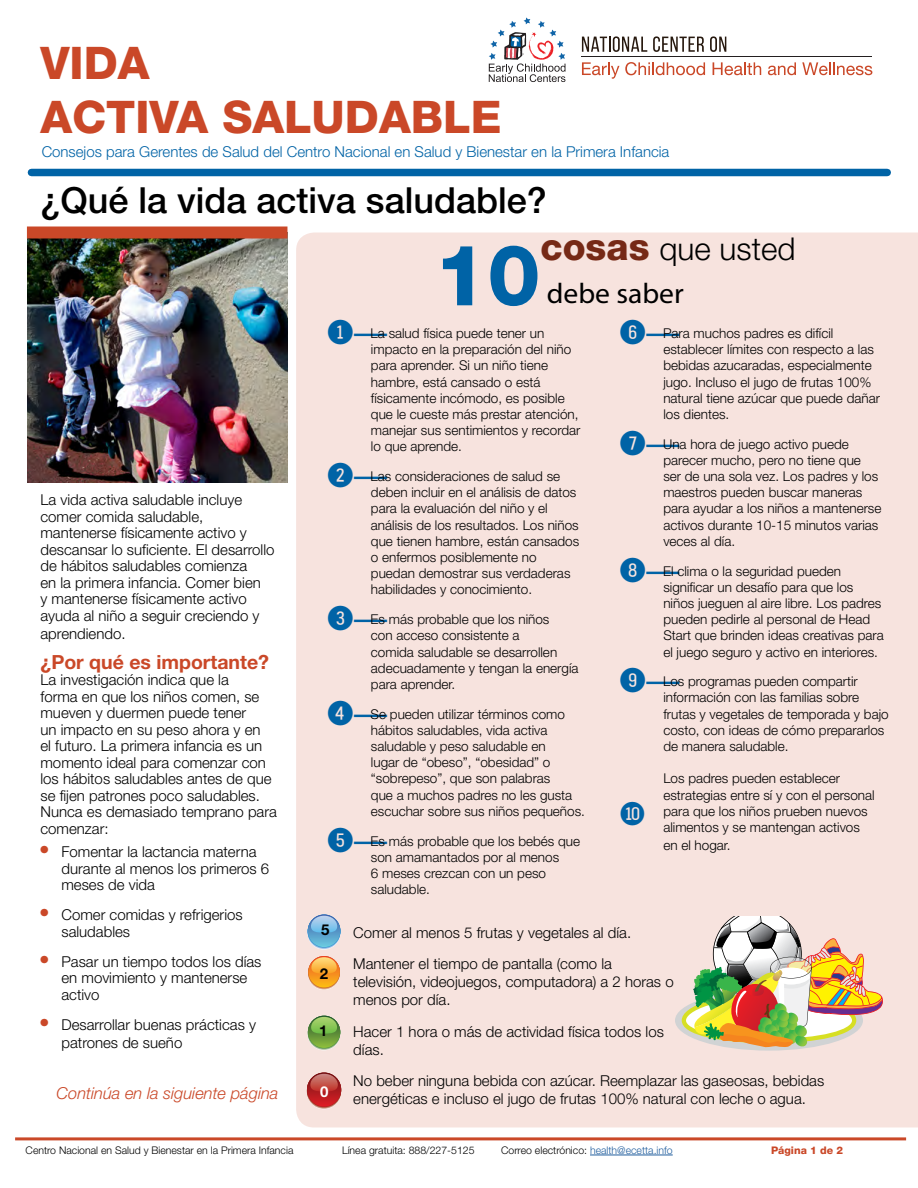
<style>
.page{position:relative;width:918px;height:1188px;background:#fff}
.page>*{position:absolute;margin:0;border:0;box-sizing:border-box;transform-origin:0 0}
.t1{font:800 84.45px "Helvetica Neue LT Std";color:#0063a6}
.t2{font:800 45px/54px "Helvetica Neue LT Std";color:#ca4828}
.t3{font:500 36px "Helvetica Neue LT Std";color:#000}
.t4{font:33px "Fyra Numeric Circle Closed";color:#0063a6}
.t5{font:300 31.5px "Helvetica Neue LT Std";color:#000}
.t6{font:31.5px "Fyra Numeric Circle Closed";color:#0063a6}
.t7{font:28.5px "Myriad Pro";color:#000;scale:1.04 1}
.t8{font:700 19.5px "Helvetica Neue LT Std";color:#ca4828}
.t9{font:italic 300 16.5px "Helvetica Neue LT Std";color:#ca4828}
.t10{font:300 15px/16.5px "Helvetica Neue LT Std";color:#000}
.t11{font:300 15px "Helvetica Neue LT Std";color:#0063a6}
.t12{font:700 15px "Helvetica Neue LT Std";color:#000}
.t13{font:700 15px "Helvetica Neue LT Std";color:#fff}
.t14{font:300 13.5px/16.2px "Helvetica Neue LT Std";color:#000}
.t15{font:300 10.5px "Helvetica Neue LT Std";color:#000}
.t16{font:800 10.5px "Helvetica Neue LT Std";color:#ca4828}
.s1{font-weight:500;font-size:21px;color:#ca4828}
.s2{font-weight:800;font-size:37.5px;color:#762916}
.s3{color:#215e9e}
</style>
<div class="page">
<hr style="left:15px;top:1137px;width:891px;height:3px;background:#ca4828">
<hr style="left:590px;top:1155px;width:83px;height:1px;background:#215e9e">
<div style="left:296px;top:232px;width:622px;height:896px;background:#f7e3de"></div>
<div style="left:31px;top:169px;width:856px;height:7px;background:#0063a6"></div>
<svg style="left:582px;top:62px;width:37px;height:17px"></svg>
<svg style="left:625px;top:62px;width:80px;height:13px"></svg>
<svg style="left:713px;top:62px;width:48px;height:13px"></svg>
<svg style="left:768px;top:62px;width:28px;height:13px"></svg>
<svg style="left:802px;top:62px;width:70px;height:13px"></svg>
<svg style="left:582px;top:36px;width:65px;height:16px"></svg>
<svg style="left:653px;top:36px;width:51px;height:16px"></svg>
<svg style="left:710px;top:36px;width:16px;height:16px"></svg>
<hr style="left:581px;top:57px;width:291px;height:1px;background:#231f20">
<svg style="left:489px;top:17px;width:76px;height:65px"></svg>
<img style="left:28px;top:238px;width:259px;height:245px">
<div style="left:27px;top:226px;width:260px;height:12px;background:#ca4828"></div>
<div style="left:675px;top:990px;width:188px;height:61px;background:#d1d3d4;border-radius:50%"></div>
<img style="left:682px;top:917px;width:201px;height:131px">
<svg style="left:308px;top:917px;width:32px;height:33px"></svg>
<svg style="left:308px;top:916px;width:32px;height:33px"></svg>
<svg style="left:308px;top:915px;width:32px;height:33px"></svg>
<svg style="left:308px;top:914px;width:32px;height:33px"></svg>
<svg style="left:311px;top:916px;width:26px;height:17px"></svg>
<svg style="left:308px;top:958px;width:32px;height:32px"></svg>
<svg style="left:308px;top:957px;width:32px;height:32px"></svg>
<svg style="left:308px;top:956px;width:32px;height:32px"></svg>
<svg style="left:311px;top:957px;width:26px;height:17px"></svg>
<svg style="left:308px;top:1017px;width:32px;height:33px"></svg>
<svg style="left:308px;top:1016px;width:32px;height:33px"></svg>
<svg style="left:308px;top:1016px;width:32px;height:32px"></svg>
<svg style="left:311px;top:1017px;width:26px;height:17px"></svg>
<svg style="left:307px;top:1075px;width:34px;height:34px"></svg>
<div style="left:307px;top:1074px;width:34px;height:34px;background:#c38370;border-radius:50%"></div>
<svg style="left:307px;top:1073px;width:34px;height:35px"></svg>
<svg style="left:307px;top:1073px;width:34px;height:34px"></svg>
<svg style="left:310px;top:1074px;width:28px;height:18px"></svg>
<h1 class="t2" style="left:40px;top:35px;width:463px">VIDA<br>ACTIVA SALUDABLE</h1>
<p class="t11" style="left:42px;top:142px;width:629px">Consejos para Gerentes de Salud del Centro Nacional en Salud y Bienestar en la Primera Infancia</p>
<h2 class="t3" style="left:40px;top:178px;width:508px">¿Qué la vida activa saludable?</h2>
<p class="t10" style="left:40px;top:491px;width:235px">La vida activa saludable incluye comer comida saludable, mantenerse físicamente activo y descansar lo suficiente. El desarrollo de hábitos saludables comienza<br>en la primera infancia. Comer bien<br>y mantenerse físicamente activo ayuda al niño a seguir creciendo y</p>
<p class="t10" style="left:40px;top:625px;width:87px">aprendiendo.</p>
<h3 class="t8" style="left:40px;top:650px;width:230px">¿Por qué es importante?</h3>
<p class="t10" style="left:40px;top:672px;width:238px">La investigación indica que la<br>forma en que los niños comen, se mueven y duermen puede tener<br>un impacto en su peso ahora y en<br>el futuro. La primera infancia es un momento ideal para comenzar con los hábitos saludables antes de que se fijen patrones poco saludables.<br>Nunca es demasiado temprano para comenzar:</p>
<p class="t10" style="left:62px;top:843px;width:209px;text-indent:-22px"><span class="s1">•</span> Fomentar la lactancia materna durante al menos los primeros 6 meses de vida</p>
<p class="t10" style="left:62px;top:906px;width:183px;text-indent:-22px"><span class="s1">•</span> Comer comidas y refrigerios saludables</p>
<p class="t10" style="left:62px;top:953px;width:202px;text-indent:-22px"><span class="s1">•</span> Pasar un tiempo todos los días en movimiento y mantenerse activo</p>
<p class="t10" style="left:62px;top:1015px;width:196px;line-height:18px;text-indent:-22px"><span class="s1">•</span> Desarrollar buenas prácticas y patrones de sueño</p>
<p class="t9" style="left:57px;top:1083px;width:223px">Continúa en la siguiente página</p>
<h2 class="t1" style="left:434px;top:225px;width:108px">10</h2>
<h2 class="t5" style="left:541px;top:230px;width:256px"><span class="s2">cosas</span> que usted</h2>
<h2 class="t7" style="left:547px;top:276px;width:133px">debe saber</h2>
<p class="t4" style="left:619px;top:313px;width:29px">6</p>
<p class="t14" style="left:663px;top:325px;width:218px">Para muchos padres es difícil establecer límites con respecto a las bebidas azucaradas, especialmente jugo. Incluso el jugo de frutas 100% natural tiene azúcar que puede dañar los dientes.</p>
<p class="t4" style="left:619px;top:424px;width:29px">7</p>
<p class="t14" style="left:663px;top:435px;width:220px">Una hora de juego activo puede parecer mucho, pero no tiene que ser de una sola vez. Los padres y los maestros pueden buscar maneras para ayudar a los niños a mantenerse activos durante 10-15 minutos varias veces al día.</p>
<p class="t4" style="left:619px;top:551px;width:29px">8</p>
<p class="t14" style="left:663px;top:562px;width:222px">El clima o la seguridad pueden significar un desafío para que los niños jueguen al aire libre. Los padres pueden pedirle al personal de Head Start que brinden ideas creativas para el juego seguro y activo en interiores.</p>
<p class="t4" style="left:619px;top:662px;width:29px">9</p>
<p class="t14" style="left:663px;top:673px;width:227px">Los programas pueden compartir información con las familias sobre frutas y vegetales de temporada y bajo costo, con ideas de cómo prepararlos de manera saludable.</p>
<p class="t14" style="left:663px;top:770px;width:213px">Los padres pueden establecer estrategias entre sí y con el personal para que los niños prueben nuevos alimentos y se mantengan activos</p>
<p class="t14" style="left:663px;top:837px;width:69px">en el hogar.</p>
<p class="t4" style="left:327px;top:313px;width:29px">1</p>
<p class="t14" style="left:371px;top:325px;width:211px">La salud física puede tener un impacto en la preparación del niño para aprender. Si un niño tiene hambre, está cansado o está físicamente incómodo, es posible que le cueste más prestar atención, manejar sus sentimientos y recordar lo que aprende.</p>
<p class="t4" style="left:327px;top:456px;width:29px">2</p>
<p class="t14" style="left:371px;top:468px;width:210px">Las consideraciones de salud se deben incluir en el análisis de datos para la evaluación del niño y el análisis de los resultados. Los niños que tienen hambre, están cansados o enfermos posiblemente no puedan demostrar sus verdaderas habilidades y conocimiento.</p>
<p class="t4" style="left:327px;top:599px;width:29px">3</p>
<p class="t14" style="left:371px;top:611px;width:209px">Es más probable que los niños<br>con acceso consistente a<br>comida saludable se desarrollen adecuadamente y tengan la energía para aprender.</p>
<p class="t4" style="left:327px;top:694px;width:29px">4</p>
<p class="t14" style="left:371px;top:705px;width:216px">Se pueden utilizar términos como hábitos saludables, vida activa saludable y peso saludable en<br>lugar de “obeso”, “obesidad” o “sobrepeso”, que son palabras<br>que a muchos padres no les gusta escuchar sobre sus niños pequeños.</p>
<p class="t4" style="left:327px;top:821px;width:29px">5</p>
<p class="t14" style="left:371px;top:832px;width:211px">Es más probable que los bebés que son amamantados por al menos<br>6 meses crezcan con un peso saludable.</p>
<p class="t6" style="left:620px;top:796px;width:28px">q</p>
<p class="t12" style="left:321px;top:921px;width:10px">5</p>
<p class="t12" style="left:320px;top:965px;width:10px">2</p>
<p class="t12" style="left:319px;top:1022px;width:10px">1</p>
<p class="t13" style="left:320px;top:1083px;width:10px">0</p>
<p class="t10" style="left:353px;top:924px;width:279px">Comer al menos 5 frutas y vegetales al día.</p>
<p class="t10" style="left:353px;top:955px;width:322px;line-height:18px">Mantener el tiempo de pantalla (como la televisión, videojuegos, computadora) a 2 horas o menos por día.</p>
<p class="t10" style="left:353px;top:1022px;width:312px;line-height:18px">Hacer 1 hora o más de actividad física todos los días.</p>
<p class="t10" style="left:353px;top:1072px;width:472px;line-height:18px">No beber ninguna bebida con azúcar. Reemplazar las gaseosas, bebidas energéticas e incluso el jugo de frutas 100% natural con leche o agua.</p>
<p class="t15" style="left:26px;top:1144px;width:269px">Centro Nacional en Salud y Bienestar en la Primera Infancia</p>
<p class="t15" style="left:342px;top:1144px;width:134px">Línea gratuita: 888/227-5125</p>
<p class="t15" style="left:501px;top:1144px;width:173px">Correo electrónico: <span class="s3">health@ecetta.info</span></p>
<p class="t16" style="left:771px;top:1144px;width:73px">Página 1 de 2</p>
</div>
